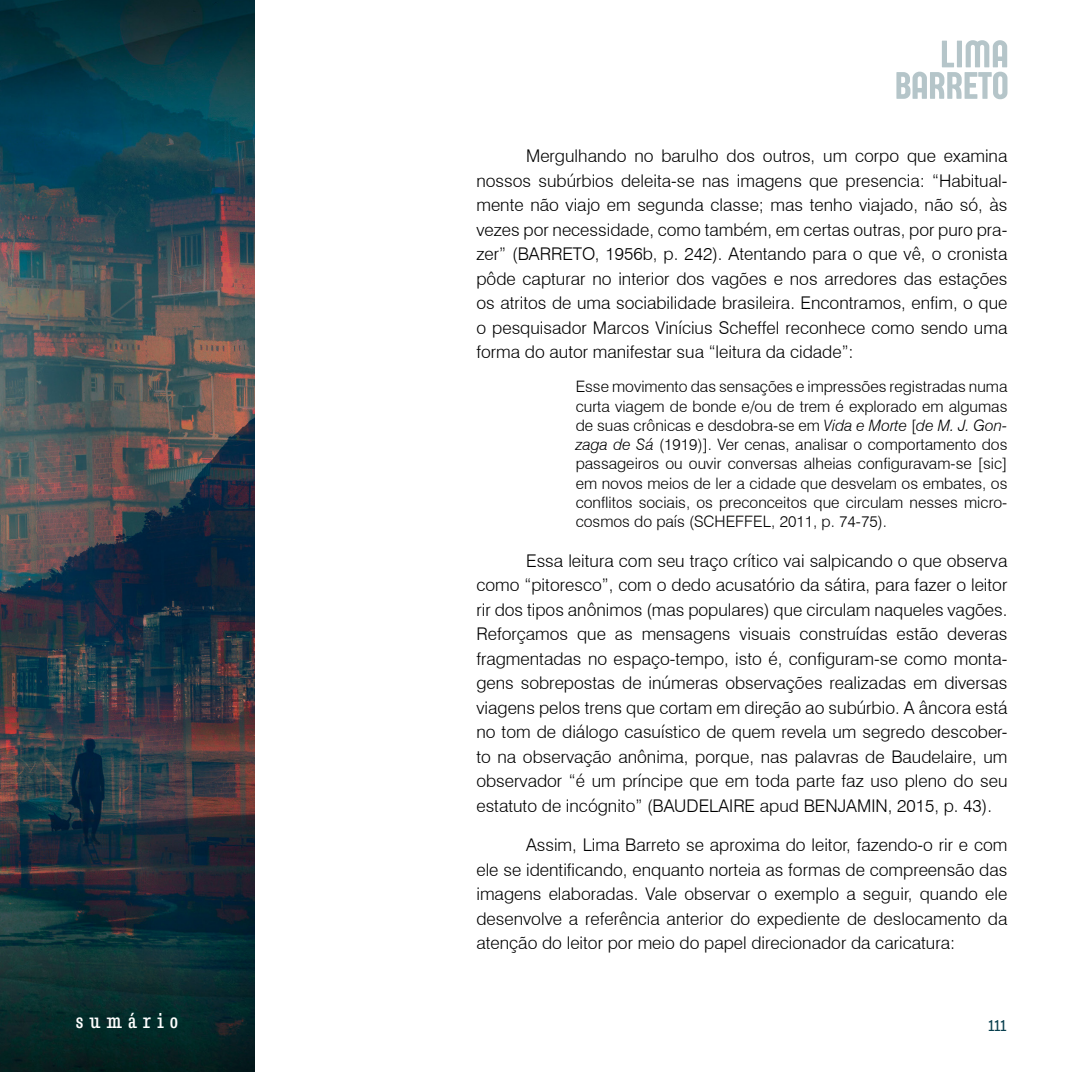
<style>
.page{position:relative;width:1072px;height:1072px;background:#fff}
.page>*{position:absolute;margin:0;border:0;box-sizing:border-box;transform-origin:0 0}
.t1{font:condensed 19.25px "Belarius Poster";letter-spacing:.325em;color:#fff}
.t2{font:300 17.5px/24.5px "Swiss 721 BT";color:#000;text-align:justify}
.t3{font:300 15.75px/19.2px "Swiss 721 BT";color:#000;text-align:justify}
.t4{font:condensed 14px "Belarius Poster";color:#073e4d}
.s1{font-style:italic}
</style>
<div class="page">
<img style="left:0;top:0;width:254px;height:1071px">
<svg style="left:896px;top:40px;width:111px;height:59px"></svg>
<p class="t2" style="left:476px;top:144px;width:532px;text-indent:50px">Mergulhando no barulho dos outros, um corpo que examina nossos subúrbios deleita-se nas imagens que presencia: “Habitual&shy;mente não viajo em segunda classe; mas tenho viajado, não só, às vezes por necessidade, como também, em certas outras, por puro pra&shy;zer” (BARRETO, 1956b, p. 242). Atentando para o que vê, o cronista pôde capturar no interior dos vagões e nos arredores das estações os atritos de uma sociabilidade brasileira. Encontramos, enfim, o que o pesquisador Marcos Vinícius Scheffel reconhece como sendo uma forma do autor manifestar sua “leitura da cidade”:</p>
<p class="t3" style="left:575px;top:377px;width:433px">Esse movimento das sensações e impressões registradas numa curta viagem de bonde e/ou de trem é explorado em algumas de suas crônicas e desdobra-se em <span class="s1">Vida e Morte</span> [<span class="s1">de M. J. Gon&shy;zaga de Sá</span> (1919)]. Ver cenas, analisar o comportamento dos passageiros ou ouvir conversas alheias configuravam-se [sic] em novos meios de ler a cidade que desvelam os embates, os conflitos sociais, os preconceitos que circulam nesses micro&shy;cosmos do país (SCHEFFEL, 2011, p. 74-75).</p>
<p class="t2" style="left:476px;top:548px;width:532px;text-indent:50px">Essa leitura com seu traço crítico vai salpicando o que observa como “pitoresco”, com o dedo acusatório da sátira, para fazer o leitor rir dos tipos anônimos (mas populares) que circulam naqueles vagões.<br>Reforçamos que as mensagens visuais construídas estão deveras fragmentadas no espaço-tempo, isto é, configuram-se como monta&shy;gens sobrepostas de inúmeras observações realizadas em diversas viagens pelos trens que cortam em direção ao subúrbio. A âncora está no tom de diálogo casuístico de quem revela um segredo descober&shy;to na observação anônima, porque, nas palavras de Baudelaire, um observador “é um príncipe que em toda parte faz uso pleno do seu estatuto de incógnito” (BAUDELAIRE apud BENJAMIN, 2015, p. 43).</p>
<p class="t2" style="left:476px;top:832px;width:532px;text-indent:50px">Assim, Lima Barreto se aproxima do leitor, fazendo-o rir e com ele se identificando, enquanto norteia as formas de compreensão das imagens elaboradas. Vale observar o exemplo a seguir, quando ele desenvolve a referência anterior do expediente de deslocamento da atenção do leitor por meio do papel direcionador da caricatura:</p>
<p class="t1" style="left:76px;top:1008px;width:104px">sumário</p>
<p class="t4" style="left:988px;top:1016px;width:19px">111</p>
</div>
